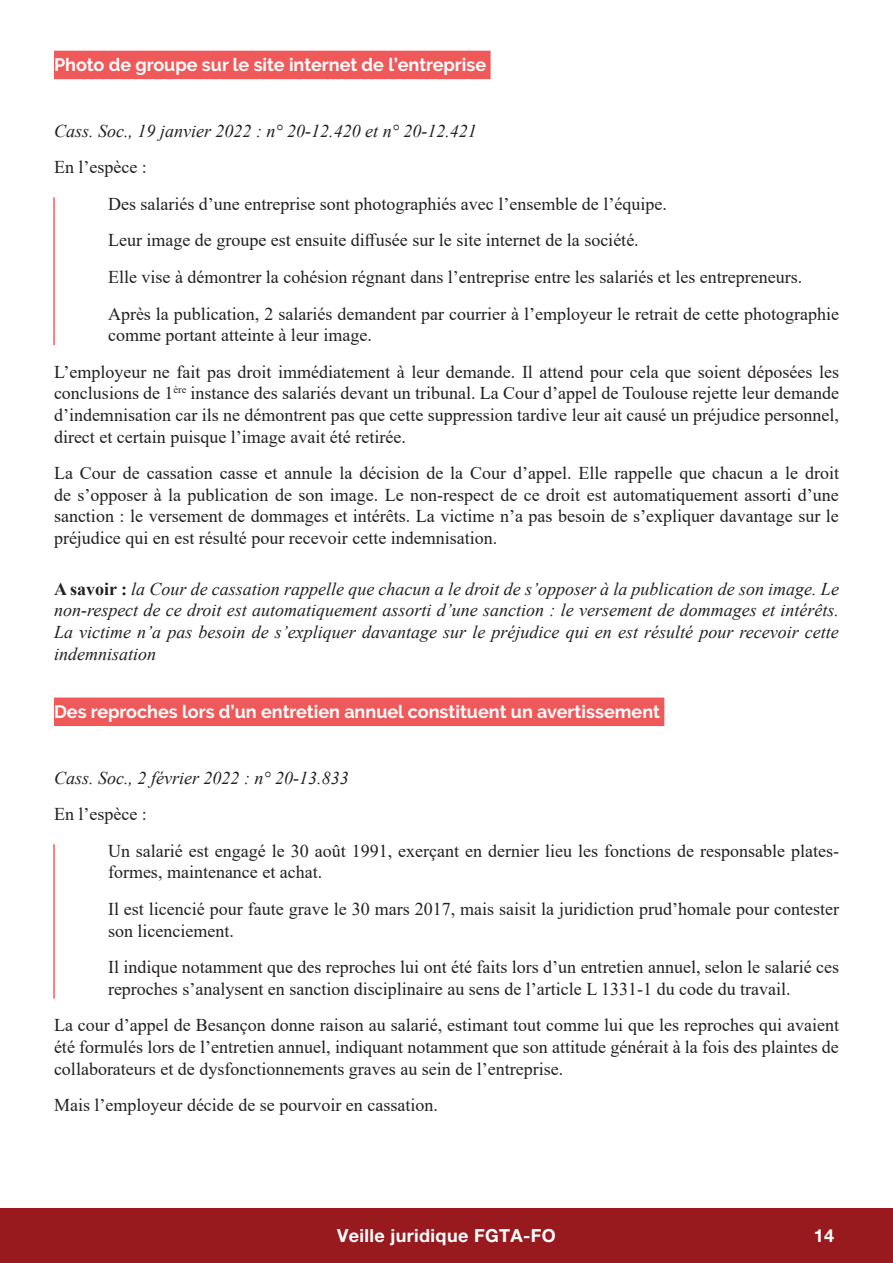
<style>
.page{position:relative;width:893px;height:1263px;background:#fff}
.page>*{position:absolute;margin:0;border:0;box-sizing:border-box;transform-origin:0 0}
.Normal__Web{font:18px/21.6px "Times New Roman";color:#231f20}
.Normal__Web-2{font:italic 18px/21.6px "Times New Roman";color:#231f20;text-align:justify}
.titre_jurisprudence{font:700 18px "Raleway";color:#fff}
.t1{font:700 18px "Helvetica Neue LT Pro";letter-spacing:.02em;color:#fff}
.s1{font-weight:700;font-style:normal}
</style>
<div class="page">
<div style="left:0;top:1209px;width:893px;height:54px;background:#981a1e"></div>
<div style="left:54px;top:51px;width:437px;height:28px;background:#f0595a"></div>
<hr style="left:54px;top:197px;width:1px;height:148px;background:#f00">
<div style="left:54px;top:697px;width:610px;height:29px;background:#f0595a"></div>
<hr style="left:54px;top:844px;width:1px;height:155px;background:#f00">
<p class="titre_jurisprudence" style="left:54px;top:54px;width:434px">Photo de groupe sur le site internet de l’entreprise</p>
<p class="Normal__Web-2" style="left:54px;top:119px;width:424px">Cass. Soc., 19 janvier 2022 : n° 20-12.420 et n° 20-12.421</p>
<p class="Normal__Web" style="left:54px;top:156px;width:94px">En l’espèce :</p>
<p class="Normal__Web" style="left:108px;top:192px;width:560px">Des salariés d’une entreprise sont photographiés avec l’ensemble de l’équipe.</p>
<p class="Normal__Web" style="left:108px;top:229px;width:532px">Leur image de groupe est ensuite diffusée sur le site internet de la société.</p>
<p class="Normal__Web" style="left:108px;top:266px;width:696px">Elle vise à démontrer la cohésion régnant dans l’entreprise entre les salariés et les entrepreneurs.</p>
<p class="Normal__Web" style="left:108px;top:302px;width:732px">Après la publication, 2 salariés demandent par courrier à l’employeur le retrait de cette photographie comme portant atteinte à leur image.</p>
<p class="Normal__Web" style="left:54px;top:360px;width:786px;text-align:justify">L’employeur ne fait pas droit immédiatement à leur demande. Il attend pour cela que soient déposées les conclusions de 1<sup>ère</sup> instance des salariés devant un tribunal. La Cour d’appel de Toulouse rejette leur demande d’indemnisation car ils ne démontrent pas que cette suppression tardive leur ait causé un préjudice personnel, direct et certain puisque l’image avait été retirée.</p>
<p class="Normal__Web" style="left:54px;top:462px;width:786px;text-align:justify">La Cour de cassation casse et annule la décision de la Cour d’appel. Elle rappelle que chacun a le droit de s’opposer à la publication de son image. Le non-respect de ce droit est automatiquement assorti d’une sanction : le versement de dommages et intérêts. La victime n’a pas besoin de s’expliquer davantage sur le préjudice qui en est résulté pour recevoir cette indemnisation.</p>
<p class="Normal__Web-2" style="left:54px;top:577px;width:786px"><span class="s1">A savoir :</span> la Cour de cassation rappelle que chacun a le droit de s’opposer à la publication de son image. Le non-respect de ce droit est automatiquement assorti d’une sanction : le versement de dommages et intérêts.<br>La victime n’a pas besoin de s’expliquer davantage sur le préjudice qui en est résulté pour recevoir cette indemnisation</p>
<p class="titre_jurisprudence" style="left:54px;top:701px;width:607px">Des reproches lors d’un entretien annuel constituent un avertissement</p>
<p class="Normal__Web-2" style="left:54px;top:766px;width:296px">Cass. Soc., 2 février 2022 : n° 20-13.833</p>
<p class="Normal__Web" style="left:54px;top:803px;width:94px">En l’espèce :</p>
<p class="Normal__Web" style="left:108px;top:839px;width:732px">Un salarié est engagé le 30 août 1991, exerçant en dernier lieu les fonctions de responsable plates&shy;formes, maintenance et achat.</p>
<p class="Normal__Web" style="left:108px;top:897px;width:732px">Il est licencié pour faute grave le 30 mars 2017, mais saisit la juridiction prud’homale pour contester son licenciement.</p>
<p class="Normal__Web" style="left:108px;top:956px;width:732px">Il indique notamment que des reproches lui ont été faits lors d’un entretien annuel, selon le salarié ces reproches s’analysent en sanction disciplinaire au sens de l’article L 1331-1 du code du travail.</p>
<p class="Normal__Web" style="left:54px;top:1014px;width:786px;text-align:justify">La cour d’appel de Besançon donne raison au salarié, estimant tout comme lui que les reproches qui avaient été formulés lors de l’entretien annuel, indiquant notamment que son attitude générait à la fois des plaintes de collaborateurs et de dysfonctionnements graves au sein de l’entreprise.</p>
<p class="Normal__Web" style="left:54px;top:1094px;width:385px">Mais l’employeur décide de se pourvoir en cassation.</p>
<p class="t1" style="left:337px;top:1225px;width:220px">Veille juridique FGTA-FO</p>
<p class="t1" style="left:814px;top:1225px;width:22px">14</p>
</div>
